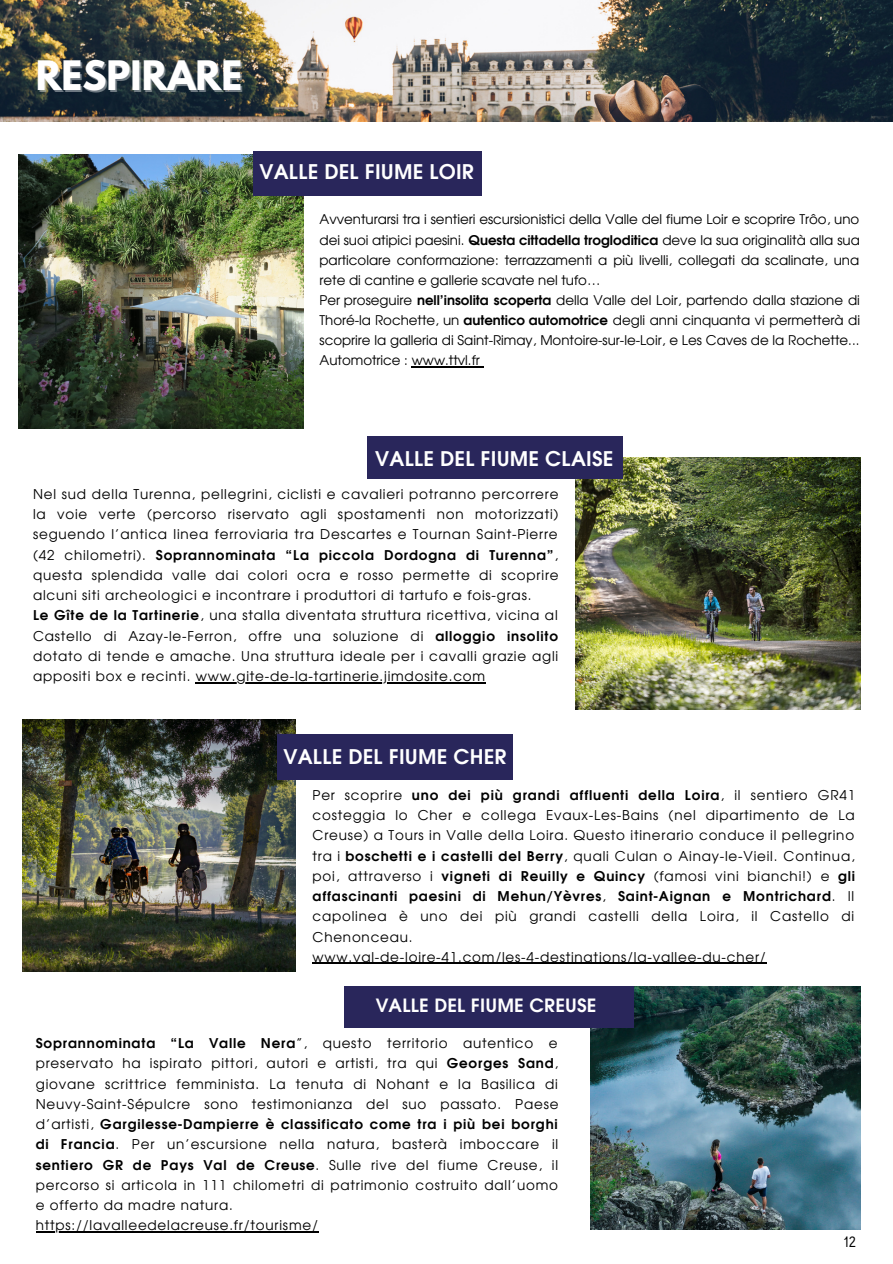
<style>
.page{position:relative;width:893px;height:1264px;background:#fff}
.page>*{position:absolute;margin:0;border:0;box-sizing:border-box;transform-origin:0 0}
.t1{font:700 36px "League Spartan";color:#fff}
.t2{font:700 20.25px "Evolventa";letter-spacing:.01em;color:#fff}
.t3{font:700 18.3px "Evolventa";letter-spacing:.01em;color:#fff}
.t4{font:15px "MADE Evolve Sans";color:#000}
.t5{font:13.5px/20.2px "Evolventa";letter-spacing:.06em;color:#000}
.t6{font:13.35px/20.1px "Evolventa";color:#000}
.s1{font-weight:700}
</style>
<div class="page">
<img style="left:18px;top:155px;width:286px;height:273px">
<img style="left:0;top:0;width:892px;height:121px">
<img style="left:23px;top:719px;width:273px;height:252px">
<div style="left:253px;top:151px;width:228px;height:44px;background:#29265b"></div>
<div style="left:277px;top:734px;width:235px;height:45px;background:#29265b"></div>
<img style="left:575px;top:457px;width:285px;height:252px">
<div style="left:367px;top:437px;width:255px;height:41px;background:#29265b"></div>
<hr style="left:412px;top:366px;width:68px;height:1px;background:#000">
<hr style="left:196px;top:682px;width:290px;height:1px;background:#000">
<hr style="left:312px;top:962px;width:454px;height:2px;background:#000">
<img style="left:590px;top:986px;width:270px;height:243px">
<div style="left:344px;top:986px;width:289px;height:41px;background:#29265b"></div>
<hr style="left:36px;top:1231px;width:283px;height:1px;background:#000">
<h1 class="t1" style="left:36px;top:58px;width:208px">RESPIRARE</h1>
<h2 class="t2" style="left:259px;top:163px;width:216px">VALLE DEL FIUME LOIR</h2>
<p class="t6" style="left:319px;top:210px;width:542px">Avventurarsi tra i sentieri escursionistici della Valle del fiume Loir e scoprire Trôo, uno dei suoi atipici paesini. <span class="s1">Questa cittadella trogloditica</span> deve la sua originalità alla sua particolare conformazione: terrazzamenti a più livelli, collegati da scalinate, una rete di cantine e gallerie scavate nel tufo…<br>Per proseguire <span class="s1">nell’insolita scoperta</span> della Valle del Loir, partendo dalla stazione di Thoré-la Rochette, un <span class="s1">autentico automotrice</span> degli anni cinquanta vi permetterà di scoprire la galleria di Saint-Rimay, Montoire-sur-le-Loir, e Les Caves de la Rochette...<br>Automotrice : www.ttvl.fr</p>
<h2 class="t2" style="left:375px;top:450px;width:239px">VALLE DEL FIUME CLAISE</h2>
<p class="t5" style="left:33px;top:484px;width:527px">Nel sud della Turenna, pellegrini, ciclisti e cavalieri potranno percorrere la voie verte (percorso riservato agli spostamenti non motorizzati) seguendo l’antica linea ferroviaria tra Descartes e Tournan Saint-Pierre (42 chilometri). <span class="s1">Soprannominata “La piccola Dordogna di Turenna”</span>, questa splendida valle dai colori ocra e rosso permette di scoprire alcuni siti archeologici e incontrare i produttori di tartufo e fois-gras.<br><span class="s1">Le Gîte de la Tartinerie</span>, una stalla diventata struttura ricettiva, vicina al Castello di Azay-le-Ferron, offre una soluzione di <span class="s1">alloggio insolito </span>dotato di tende e amache. Una struttura ideale per i cavalli grazie agli appositi box e recinti. www.gite-de-la-tartinerie.jimdosite.com</p>
<h2 class="t2" style="left:283px;top:748px;width:225px">VALLE DEL FIUME CHER</h2>
<p class="t5" style="left:312px;top:785px;width:544px">Per scoprire <span class="s1">uno dei più grandi affluenti della Loira</span>, il sentiero GR41 costeggia lo Cher e collega Evaux-Les-Bains (nel dipartimento de La Creuse) a Tours in Valle della Loira. Questo itinerario conduce il pellegrino tra i <span class="s1">boschetti e i castelli del Berry</span>, quali Culan o Ainay-le-Vieil. Continua, poi, attraverso i <span class="s1">vigneti di Reuilly e Quincy</span> (famosi vini bianchi!) e <span class="s1">gli affascinanti paesini di Mehun/Yèvres</span>, <span class="s1">Saint-Aignan e Montrichard</span>. Il capolinea è uno dei più grandi castelli della Loira, il Castello di Chenonceau. www.val-de-loire-41.com/les-4-destinations/la-vallee-du-cher/</p>
<h3 class="t3" style="left:375px;top:997px;width:222px">VALLE DEL FIUME CREUSE</h3>
<p class="t5" style="left:36px;top:1033px;width:524px"><span class="s1">Soprannominata “La Valle Nera</span>”, questo territorio autentico e preservato ha ispirato pittori, autori e artisti, tra qui <span class="s1">Georges Sand</span>, giovane scrittrice femminista. La tenuta di Nohant e la Basilica di Neuvy-Saint-Sépulcre sono testimonianza del suo passato. Paese d’artisti, <span class="s1">Gargilesse-Dampierre è classificato come tra i più bei borghi di Francia</span>. Per un’escursione nella natura, basterà imboccare il <span class="s1">sentiero GR de Pays Val de Creuse</span>. Sulle rive del fiume Creuse, il percorso si articola in 111 chilometri di patrimonio costruito dall’uomo e offerto da madre natura.<br>https://lavalleedelacreuse.fr/tourisme/</p>
<p class="t4" style="left:843px;top:1233px;width:14px">12</p>
</div>
